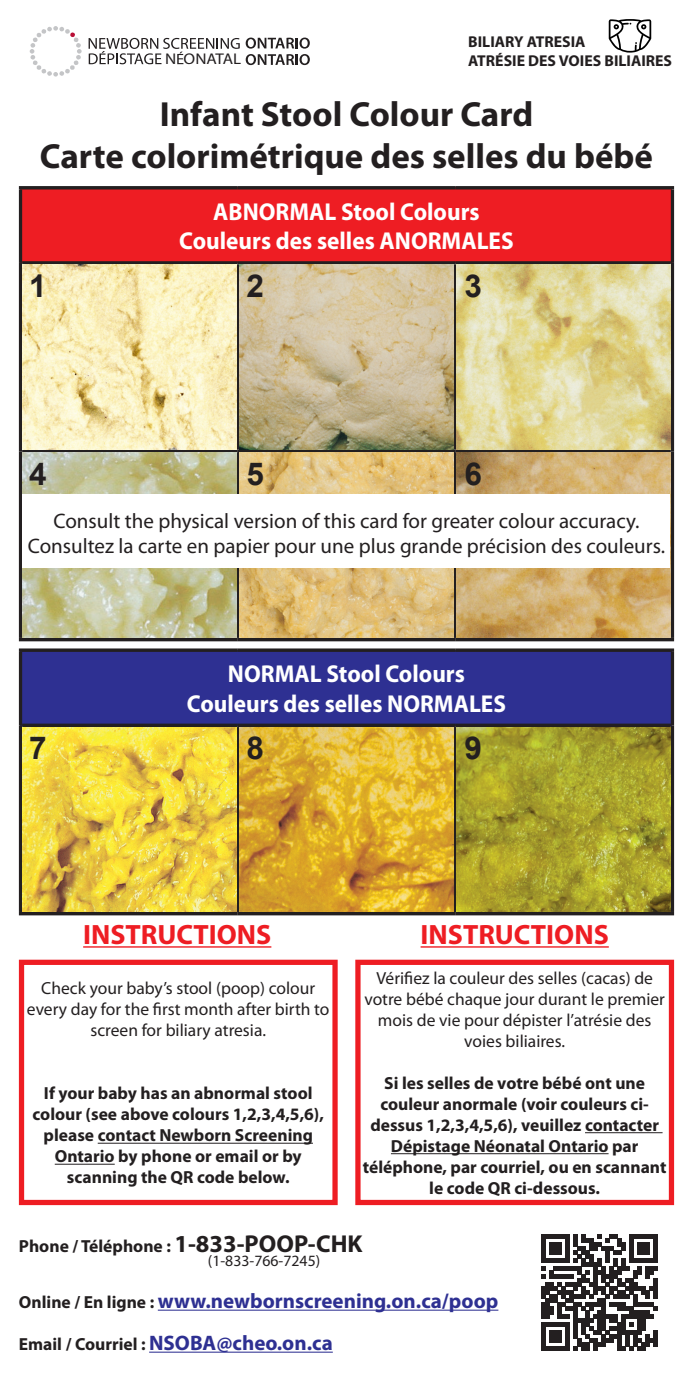
<style>
.page{position:relative;width:693px;height:1386px;background:#fff}
.page>*{position:absolute;margin:0;border:0;box-sizing:border-box;transform-origin:0 0}
.t1{font:700 35px "Myriad Pro";color:#231f20}
.t2{font:700 31.5px "Arial";color:#231f20}
.t3{font:700 28px "Myriad Pro";color:#ee1d23}
.t4{font:700 24.5px "Myriad Pro";color:#fff;scale:.95 1}
.t5{font:21px "Myriad Pro";color:#231f20}
.t6{font:700 21px "Myriad Pro";color:#2e3092}
.t7{font:700 17.5px/21px "Myriad Pro";color:#231f20;text-align:center}
.t8{font:17.5px/21px "Myriad Pro";color:#231f20;text-align:center}
.t9{font:700 15.75px "Myriad Pro";color:#231f20}
.t10{font:15.75px "Myriad Pro";color:#231f20}
.t11{font:15.58px "Myriad Pro";color:#231f20;scale:1.09 1}
.s1{font-size:24.5px}
.s2{font-size:17.5px;color:#231f20}
</style>
<div class="page">
<svg style="left:30px;top:26px;width:52px;height:51px"></svg>
<svg style="left:246px;top:38px;width:64px;height:27px"></svg>
<svg style="left:89px;top:38px;width:151px;height:26px"></svg>
<div style="left:21px;top:188px;width:651px;height:75px;background:#ee1d23"></div>
<hr style="left:19px;top:186px;width:219px;height:3px;background:#231f20">
<hr style="left:238px;top:186px;width:217px;height:3px;background:#231f20">
<hr style="left:455px;top:186px;width:219px;height:3px;background:#231f20">
<svg style="left:22px;top:261px;width:216px;height:4px"></svg>
<svg style="left:238px;top:261px;width:217px;height:4px"></svg>
<svg style="left:455px;top:261px;width:216px;height:4px"></svg>
<hr style="left:22px;top:450px;width:216px;height:3px;background:#231f20">
<hr style="left:238px;top:450px;width:217px;height:3px;background:#231f20">
<hr style="left:455px;top:450px;width:216px;height:3px;background:#231f20">
<hr style="left:19px;top:638px;width:219px;height:3px;background:#231f20">
<hr style="left:238px;top:638px;width:217px;height:3px;background:#231f20">
<hr style="left:455px;top:638px;width:219px;height:3px;background:#231f20">
<hr style="left:19px;top:189px;width:3px;height:74px;background:#231f20">
<hr style="left:671px;top:189px;width:3px;height:74px;background:#231f20">
<hr style="left:19px;top:263px;width:3px;height:188px;background:#231f20">
<hr style="left:236px;top:265px;width:3px;height:185px;background:#231f20">
<hr style="left:454px;top:265px;width:3px;height:185px;background:#231f20">
<hr style="left:671px;top:263px;width:3px;height:188px;background:#231f20">
<hr style="left:19px;top:451px;width:3px;height:187px;background:#231f20">
<hr style="left:236px;top:453px;width:3px;height:185px;background:#231f20">
<hr style="left:454px;top:453px;width:3px;height:185px;background:#231f20">
<hr style="left:671px;top:451px;width:3px;height:187px;background:#231f20">
<img style="left:22px;top:265px;width:214px;height:185px">
<img style="left:239px;top:265px;width:215px;height:185px">
<img style="left:457px;top:265px;width:214px;height:185px">
<img style="left:22px;top:453px;width:214px;height:185px">
<img style="left:239px;top:453px;width:215px;height:185px">
<img style="left:457px;top:453px;width:214px;height:185px">
<div style="left:21px;top:650px;width:651px;height:75px;background:#2e3092"></div>
<svg style="left:19px;top:648px;width:219px;height:4px"></svg>
<svg style="left:238px;top:648px;width:217px;height:4px"></svg>
<svg style="left:455px;top:648px;width:219px;height:4px"></svg>
<hr style="left:22px;top:724px;width:216px;height:3px;background:#231f20">
<hr style="left:238px;top:724px;width:217px;height:3px;background:#231f20">
<hr style="left:455px;top:724px;width:216px;height:3px;background:#231f20">
<hr style="left:19px;top:912px;width:219px;height:3px;background:#231f20">
<hr style="left:238px;top:912px;width:217px;height:3px;background:#231f20">
<hr style="left:455px;top:912px;width:219px;height:3px;background:#231f20">
<hr style="left:19px;top:652px;width:3px;height:73px;background:#231f20">
<hr style="left:671px;top:652px;width:3px;height:73px;background:#231f20">
<hr style="left:19px;top:725px;width:3px;height:187px;background:#231f20">
<hr style="left:236px;top:727px;width:3px;height:185px;background:#231f20">
<hr style="left:454px;top:727px;width:3px;height:185px;background:#231f20">
<hr style="left:671px;top:725px;width:3px;height:187px;background:#231f20">
<img style="left:22px;top:727px;width:214px;height:185px">
<img style="left:239px;top:727px;width:215px;height:185px">
<img style="left:457px;top:727px;width:214px;height:185px">
<hr style="left:83px;top:946px;width:188px;height:2px;background:#ee1d23">
<hr style="left:98px;top:1143px;width:215px;height:1px;background:#231f20">
<hr style="left:55px;top:1164px;width:60px;height:1px;background:#231f20">
<div style="left:19px;top:960px;width:319px;height:245px;border:5px solid #ee1d23"></div>
<hr style="left:585px;top:1132px;width:78px;height:1px;background:#231f20">
<hr style="left:391px;top:1153px;width:218px;height:1px;background:#231f20">
<div style="left:355px;top:960px;width:319px;height:245px;border:5px solid #ee1d23"></div>
<hr style="left:158px;top:1310px;width:340px;height:1px;background:#2e3092">
<hr style="left:149px;top:1352px;width:184px;height:1px;background:#2e3092">
<svg style="left:541px;top:1234px;width:117px;height:117px"></svg>
<hr style="left:654px;top:1331px;width:4px;height:16px;background:#231f20">
<svg style="left:609px;top:19px;width:42px;height:34px"></svg>
<hr style="left:421px;top:946px;width:188px;height:2px;background:#ee1d23">
<div style="left:23px;top:495px;width:647px;height:73px;background:#fff"></div>
<p class="t9" style="left:468px;top:32px;width:119px">BILIARY ATRESIA</p>
<p class="t9" style="left:468px;top:51px;width:205px">ATRÉSIE DES VOIES BILIAIRES</p>
<p class="t11" style="left:165px;top:50px;width:71px">N ONATAL</p>
<p class="t1" style="left:160px;top:92px;width:375px">Infant Stool Colour Card</p>
<p class="t1" style="left:40px;top:134px;width:615px">Carte colorimétrique des selles du bébé</p>
<p class="t4" style="left:213px;top:196px;width:282px">ABNORMAL Stool Colours</p>
<p class="t4" style="left:179px;top:225px;width:354px">Couleurs des selles ANORMALES</p>
<p class="t2" style="left:29px;top:263px;width:19px">1</p>
<p class="t2" style="left:246px;top:263px;width:19px">2</p>
<p class="t2" style="left:465px;top:263px;width:19px">3</p>
<p class="t2" style="left:29px;top:452px;width:19px">4</p>
<p class="t2" style="left:246px;top:452px;width:19px">5</p>
<p class="t2" style="left:465px;top:452px;width:19px">6</p>
<p class="t5" style="left:53px;top:508px;width:588px">Consult the physical version of this card for greater colour accuracy.</p>
<p class="t5" style="left:28px;top:533px;width:639px">Consultez la carte en papier pour une plus grande précision des couleurs.</p>
<p class="t2" style="left:29px;top:726px;width:19px">7</p>
<p class="t4" style="left:228px;top:658px;width:251px">NORMAL Stool Colours</p>
<p class="t4" style="left:187px;top:687px;width:337px">Couleurs des selles NORMALES</p>
<p class="t2" style="left:246px;top:726px;width:19px">8</p>
<p class="t2" style="left:465px;top:726px;width:19px">9</p>
<p class="t3" style="left:83px;top:916px;width:190px">INSTRUCTIONS</p>
<p class="t8" style="left:27px;top:978px;width:304px">Check your baby’s stool (poop) colour every day for the first month after birth to screen for biliary atresia.</p>
<p class="t7" style="left:33px;top:1083px;width:293px">If your baby has an abnormal stool colour (see above colours 1,2,3,4,5,6), please contact Newborn Screening Ontario by phone or email or by</p>
<p class="t7" style="left:67px;top:1167px;width:224px">scanning the QR code below.</p>
<p class="t3" style="left:421px;top:916px;width:190px">INSTRUCTIONS</p>
<p class="t8" style="left:364px;top:967px;width:302px">Vérifiez la couleur des selles (cacas) de votre bébé chaque jour durant le premier mois de vie pour dépister l’atrésie des voies biliaires.</p>
<p class="t7" style="left:370px;top:1072px;width:290px">Si les selles de votre bébé ont une couleur anormale (voir couleurs ci&shy;dessus 1,2,3,4,5,6), veuillez contacter Dépistage Néonatal Ontario par</p>
<p class="t7" style="left:363px;top:1156px;width:305px">téléphone, par courriel, ou en scannant le code QR ci-dessous.</p>
<p class="t7" style="left:19px;top:1235px;width:345px">Phone / Téléphone : <span class="s1">1-833-POOP-CHK</span></p>
<p class="t10" style="left:208px;top:1251px;width:114px">(1-833-766-7245)</p>
<p class="t6" style="left:19px;top:1287px;width:481px"><span class="s2">Online / En ligne :</span> www.newbornscreening.on.ca/poop</p>
<p class="t6" style="left:19px;top:1329px;width:315px"><span class="s2">Email / Courriel :</span> NSOBA@cheo.on.ca</p>
</div>
